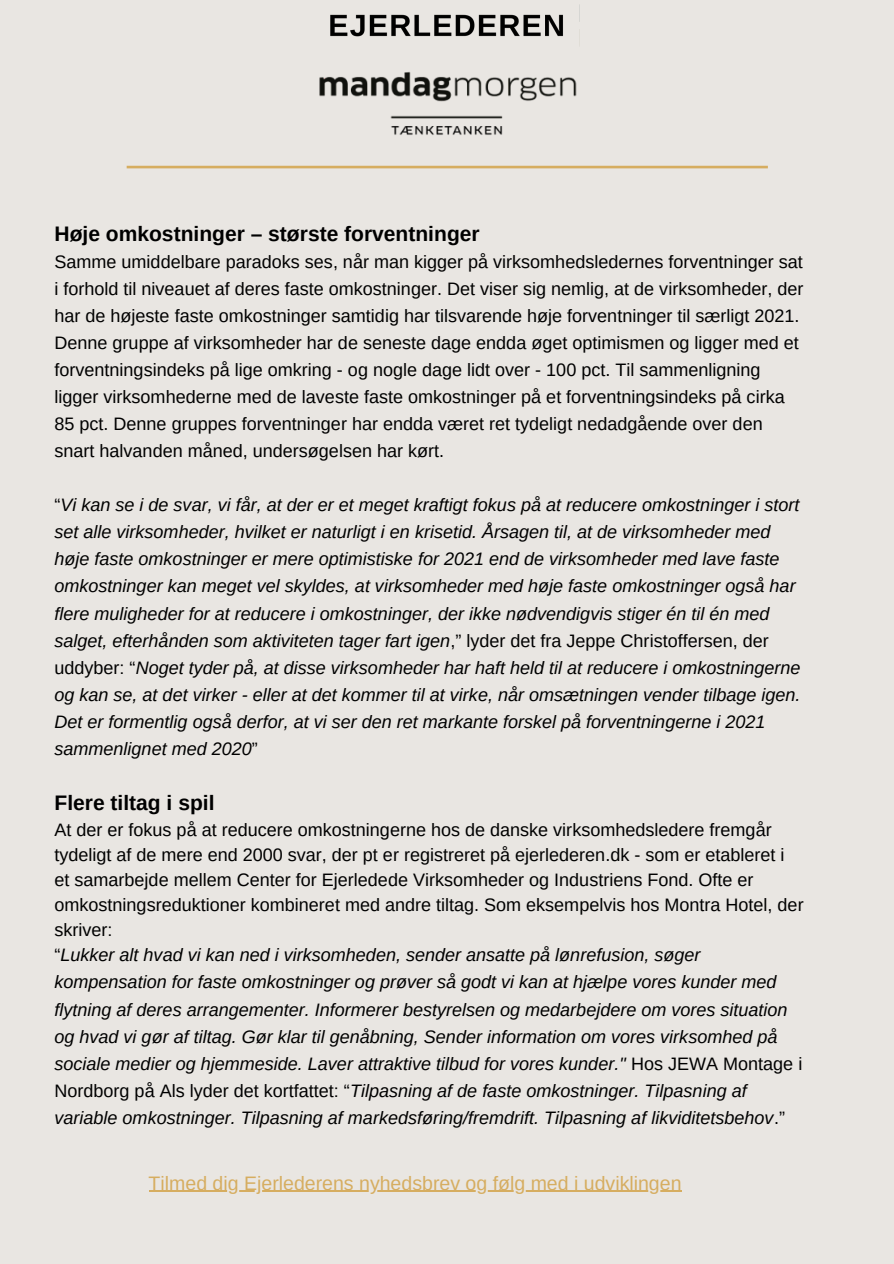
<style>
.page{position:relative;width:894px;height:1264px;background:#fff}
.page>*{position:absolute;margin:0;border:0;box-sizing:border-box;transform-origin:0 0}
.t1{font:700 21px "Arimo";color:#000}
.t2{font:19.5px "Arimo";color:#d6ad60}
.t3{font:italic 18px/26.1px "Arimo";color:#000}
.t4{font:18px/27px "Arimo";color:#000}
.s1{font-style:normal}
</style>
<div class="page">
<div style="left:0;top:0;width:893px;height:1263px;background:#e9e6e2"></div>
<svg style="left:127px;top:166px;width:640px;height:2px"></svg>
<img style="left:319px;top:72px;width:258px;height:63px">
<img style="left:330px;top:14px;width:233px;height:23px">
<hr style="left:149px;top:1190px;width:532px;height:1px;background:#d6ad60">
<p class="t1" style="left:54px;top:222px;width:426px">Høje omkostninger – største forventninger</p>
<p class="t4" style="left:54px;top:248px;width:750px">Samme umiddelbare paradoks ses, når man kigger på virksomhedsledernes forventninger sat i forhold til niveauet af deres faste omkostninger. Det viser sig nemlig, at de virksomheder, der har de højeste faste omkostninger samtidig har tilsvarende høje forventninger til særligt 2021.<br>Denne gruppe af virksomheder har de seneste dage endda øget optimismen og ligger med et forventningsindeks på lige omkring - og nogle dage lidt over - 100 pct. Til sammenligning ligger virksomhederne med de laveste faste omkostninger på et forventningsindeks på cirka 85 pct. Denne gruppes forventninger har endda været ret tydeligt nedadgående over den snart halvanden måned, undersøgelsen har kørt.</p>
<p class="t3" style="left:54px;top:491px;width:747px;line-height:27px"><span class="s1">“</span>Vi kan se i de svar, vi får, at der er et meget kraftigt fokus på at reducere omkostninger i stort set alle virksomheder, hvilket er naturligt i en krisetid. Årsagen til, at de virksomheder med høje faste omkostninger er mere optimistiske for 2021 end de virksomheder med lave faste omkostninger kan meget vel skyldes, at virksomheder med høje faste omkostninger også har flere muligheder for at reducere i omkostninger, der ikke nødvendigvis stiger én til én med salget, efterhånden som aktiviteten tager fart igen<span class="s1">,” lyder det fra Jeppe Christoffersen, der uddyber: “</span>Noget tyder på, at disse virksomheder har haft held til at reducere i omkostningerne og kan se, at det virker - eller at det kommer til at virke, når omsætningen vender tilbage igen.<br>Det er formentlig også derfor, at vi ser den ret markante forskel på forventningerne i 2021 sammenlignet med 2020<span class="s1">”</span></p>
<p class="t1" style="left:54px;top:791px;width:161px">Flere tiltag i spil</p>
<p class="t3" style="left:54px;top:817px;width:750px"><span class="s1">At der er fokus på at reducere omkostningerne hos de danske virksomhedsledere fremgår tydeligt af de mere end 2000 svar, der pt er registreret på ejerlederen.dk - som er etableret i et samarbejde mellem Center for Ejerledede Virksomheder og Industriens Fond. Ofte er omkostningsreduktioner kombineret med andre tiltag. Som eksempelvis hos Montra Hotel, der skriver:<br>“</span>Lukker alt hvad vi kan ned i virksomheden, sender ansatte på lønrefusion, søger kompensation for faste omkostninger og prøver så godt vi kan at hjælpe vores kunder med flytning af deres arrangementer. Informerer bestyrelsen og medarbejdere om vores situation og hvad vi gør af tiltag. Gør klar til genåbning, Sender information om vores virksomhed på sociale medier og hjemmeside. Laver attraktive tilbud for vores kunder." <span class="s1">Hos JEWA Montage i Nordborg på Als lyder det kortfattet: “</span>Tilpasning af de faste omkostninger. Tilpasning af variable omkostninger. Tilpasning af markedsføring/fremdrift. Tilpasning af likviditetsbehov<span class="s1">.”</span></p>
<p class="t2" style="left:149px;top:1172px;width:534px">Tilmed dig Ejerlederens nyhedsbrev og følg med i udviklingen</p>
</div>
